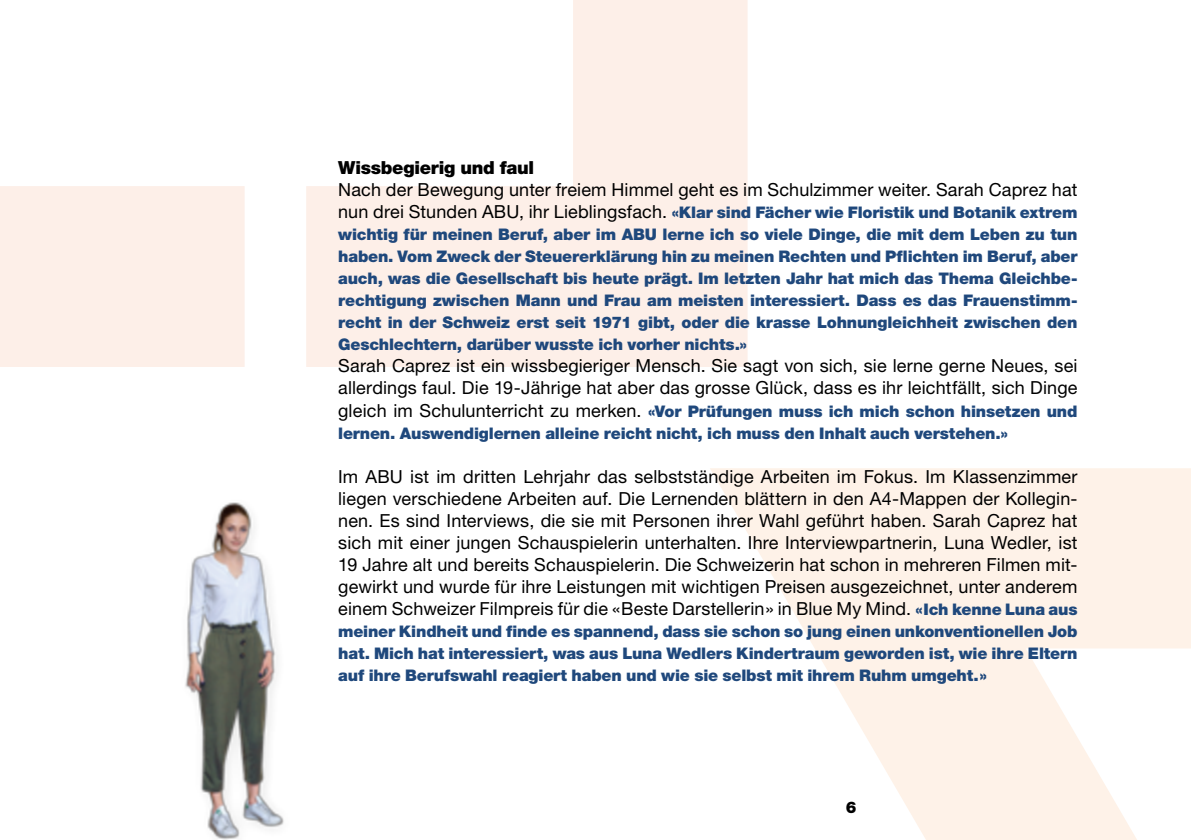
<style>
.page{position:relative;width:1191px;height:840px;background:#fff}
.page>*{position:absolute;margin:0;border:0;box-sizing:border-box;transform-origin:0 0}
.t1{font:18px/22px "Helvetica Neue LT Std";letter-spacing:.01em;color:#000}
.t2{font:900 18px "Helvetica Neue LT Std";letter-spacing:-.015em;color:#000}
.t3{font:900 16px/22px "Helvetica Neue LT Std";letter-spacing:-.01em;color:#1f487c;text-align:justify}
.t4{font:900 16px "Helvetica Neue LT Std";color:#000}
.s1{font-weight:400;font-size:18px;color:#000}
.s2{font-weight:900;font-size:16px;color:#1f487c}
</style>
<div class="page">
<svg style="left:710px;top:468px;width:481px;height:371px;fill:#fef2e8"></svg>
<svg style="left:0;top:0;width:747px;height:367px;fill:#fdefe8"></svg>
<img style="left:185px;top:502px;width:99px;height:337px">
<p class="t2" style="left:338px;top:157px;width:197px">Wissbegierig und faul</p>
<p class="t1" style="left:338px;top:178px;width:741px">Nach der Bewegung unter freiem Himmel geht es im Schulzimmer weiter. Sarah Caprez hat</p>
<p class="t3" style="left:338px;top:201px;width:741px"><span class="s1">nun drei Stunden ABU, ihr Lieblingsfach.</span> «Klar sind Fächer wie Floristik und Botanik extrem wichtig für meinen Beruf, aber im ABU lerne ich so viele Dinge, die mit dem Leben zu tun haben. Vom Zweck der Steuererklärung hin zu meinen Rechten und Pflichten im Beruf, aber auch, was die Gesellschaft bis heute prägt. Im letzten Jahr hat mich das Thema Gleichbe&shy;rechtigung zwischen Mann und Frau am meisten interessiert. Dass es das Frauenstimm&shy;recht in der Schweiz erst seit 1971 gibt, oder die krasse Lohnungleichheit zwischen den Geschlechtern, darüber wusste ich vorher nichts.»</p>
<p class="t1" style="left:338px;top:354px;width:741px">Sarah Caprez ist ein wissbegieriger Mensch. Sie sagt von sich, sie lerne gerne Neues, sei allerdings faul. Die 19-Jährige hat aber das grosse Glück, dass es ihr leichtfällt, sich Dinge</p>
<p class="t3" style="left:338px;top:399px;width:741px"><span class="s1">gleich im Schulunterricht zu merken.</span> «Vor Prüfungen muss ich mich schon hinsetzen und lernen. Auswendiglernen alleine reicht nicht, ich muss den Inhalt auch verstehen.»</p>
<p class="t1" style="left:338px;top:464px;width:741px;text-align:justify">Im ABU ist im dritten Lehrjahr das selbstständige Arbeiten im Fokus. Im Klassenzimmer liegen verschiedene Arbeiten auf. Die Lernenden blättern in den A4-Mappen der Kollegin&shy;nen. Es sind Interviews, die sie mit Personen ihrer Wahl geführt haben. Sarah Caprez hat sich mit einer jungen Schauspielerin unterhalten. Ihre Interviewpartnerin, Luna Wedler, ist 19 Jahre alt und bereits Schauspielerin. Die Schweizerin hat schon in mehreren Filmen mit&shy;gewirkt und wurde für ihre Leistungen mit wichtigen Preisen ausgezeichnet, unter anderem einem Schweizer Filmpreis für die «Beste Darstellerin» in Blue My Mind. <span class="s2">«Ich kenne Luna aus</span></p>
<p class="t3" style="left:338px;top:619px;width:741px">meiner Kindheit und finde es spannend, dass sie schon so jung einen unkonventionellen Job hat. Mich hat interessiert, was aus Luna Wedlers Kindertraum geworden ist, wie ihre Eltern auf ihre Berufswahl reagiert haben und wie sie selbst mit ihrem Ruhm umgeht.»</p>
<p class="t4" style="left:845px;top:797px;width:12px">6</p>
</div>
